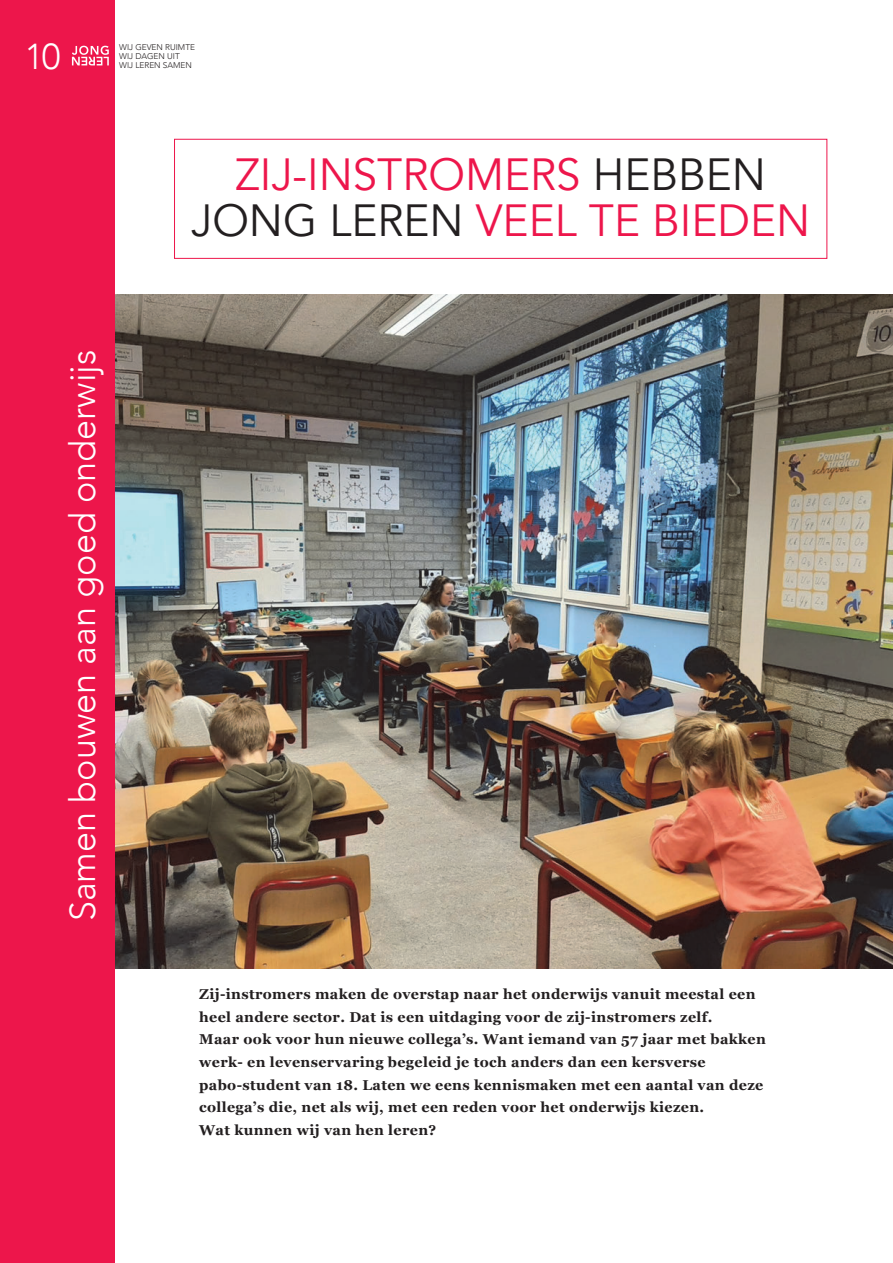
<style>
.page{position:relative;width:893px;height:1263px;background:#fff}
.page>*{position:absolute;margin:0;border:0;box-sizing:border-box;transform-origin:0 0}
.t1{font:45px/46px "Avenir";color:#ed164b;text-align:center}
.t2{font:300 36px "Avenir";color:#fff}
.t3{font:700 14.25px/22.6px "Georgia";letter-spacing:.025em;color:#231f20}
.t4{font:300 8.25px/9.1px "Avenir";color:#231f20}
.s1{color:#231f20}
</style>
<div class="page">
<img style="left:114px;top:294px;width:779px;height:674px">
<div style="left:0;top:0;width:114px;height:1263px;background:#ed164b"></div>
<svg style="left:72px;top:46px;width:37px;height:19px"></svg>
<div style="left:174px;top:139px;width:653px;height:120px;border:1px solid #ed164b"></div>
<h2 class="t2" style="left:25px;top:35px;width:37px">10</h2>
<p class="t4" style="left:119px;top:42px;width:77px">WIJ GEVEN RUIMTE<br>WIJ DAGEN UIT</p>
<p class="t4" style="left:119px;top:60px;width:74px">WIJ LEREN SAMEN</p>
<h1 class="t1" style="left:191px;top:152px;width:620px">ZIJ-INSTROMERS <span class="s1">HEBBEN<br>JONG LEREN</span> VEEL TE BIEDEN</h1>
<h2 class="t2" style="left:61px;top:921px;width:573px;rotate:-90deg">Samen bouwen aan goed onderwijs</h2>
<p class="t3" style="left:199px;top:982px;width:568px">Zij-instromers maken de overstap naar het onderwijs vanuit meestal een heel andere sector. Dat is een uitdaging voor de zij-instromers zelf.<br>Maar ook voor hun nieuwe collega’s. Want iemand van 57 jaar met bakken werk- en levenservaring begeleid je toch anders dan een kersverse pabo-student van 18. Laten we eens kennismaken met een aantal van deze collega’s die, net als wij, met een reden voor het onderwijs kiezen.<br>Wat kunnen wij van hen leren?</p>
</div>
